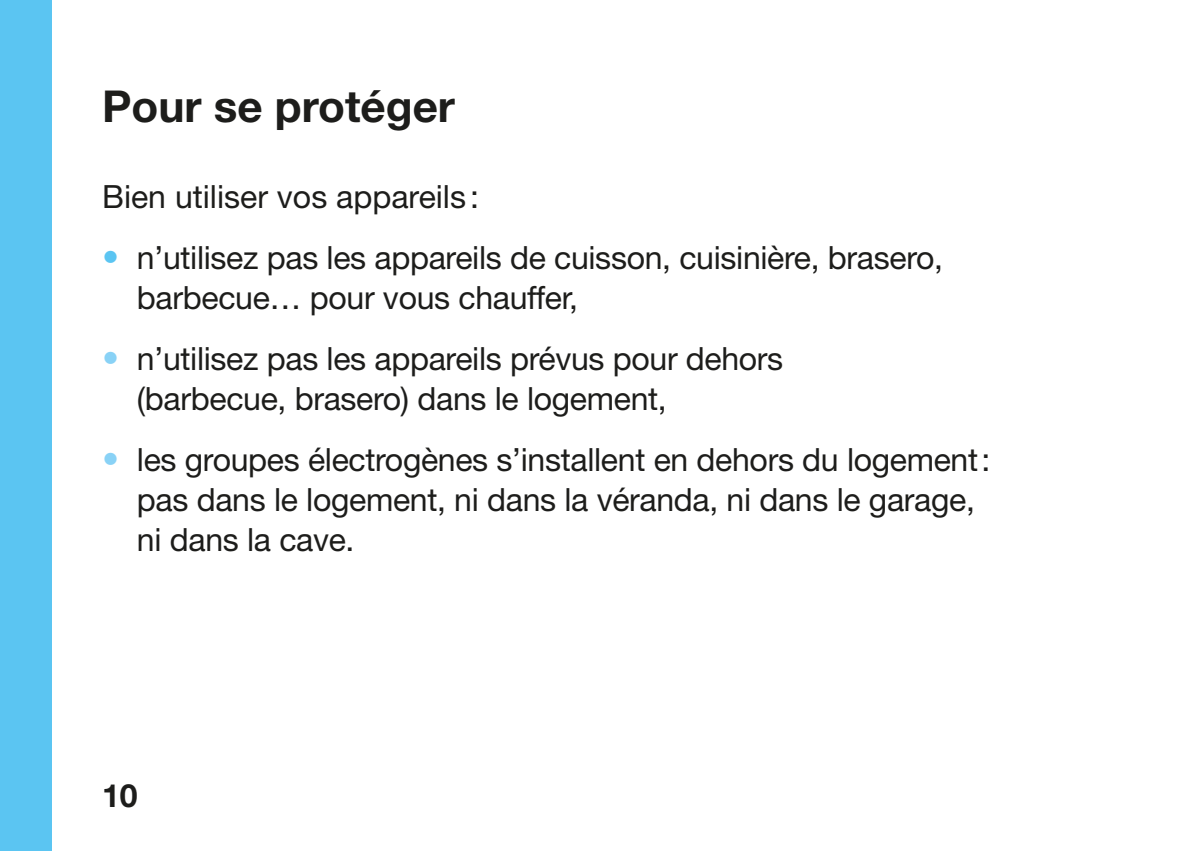
<style>
.page{position:relative;width:1191px;height:851px;background:#fff}
.page>*{position:absolute;margin:0;border:0;box-sizing:border-box;transform-origin:0 0}
.titre_2{font:700 44px "Helvetica Neue LT Std";color:#1d1d1b}
.body_c16{font:32px/40px "Helvetica Neue LT Std";letter-spacing:-.01em;color:#1d1d1b}
.body_c16-2{font:700 32px "Helvetica Neue LT Std";color:#1d1d1b}
.s1{font-size:34px;color:#5bc5f2}
.s2{font-size:34px;color:#89d2f6}
</style>
<div class="page">
<div style="left:0;top:0;width:51px;height:850px;background:#5bc5f2"></div>
<p class="titre_2" style="left:102px;top:79px;width:354px">Pour se protéger</p>
<p class="body_c16" style="left:102px;top:176px;width:378px">Bien utiliser vos appareils :</p>
<p class="body_c16" style="left:137px;top:237px;width:807px;text-indent:-35px"><span class="s1">•</span> n’utilisez pas les appareils de cuisson, cuisinière, brasero, barbecue… pour vous chauffer,</p>
<p class="body_c16" style="left:137px;top:338px;width:648px;text-indent:-35px"><span class="s2">•</span> n’utilisez pas les appareils prévus pour dehors (barbecue, brasero) dans le logement,</p>
<p class="body_c16" style="left:137px;top:439px;width:855px;text-indent:-35px"><span class="s2">•</span> les groupes électrogènes s’installent en dehors du logement: pas dans le logement, ni dans la véranda, ni dans le garage, ni dans la cave.</p>
<p class="body_c16-2" style="left:102px;top:775px;width:37px">10</p>
</div>
